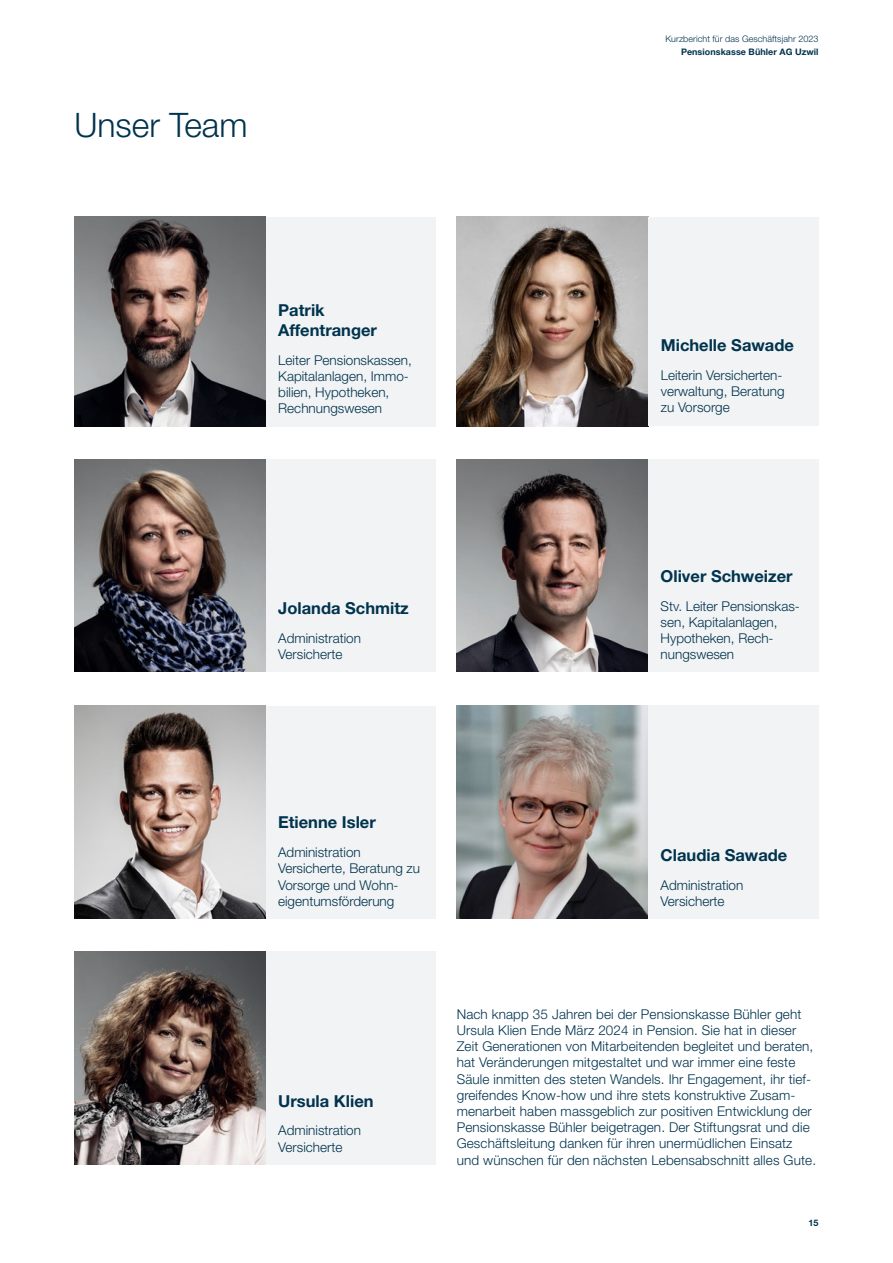
<style>
.page{position:relative;width:893px;height:1263px;background:#fff}
.page>*{position:absolute;margin:0;border:0;box-sizing:border-box;transform-origin:0 0}
.t1{font:300 33.75px "Helvetica Neue LT Std";color:#00334e}
.t2{font:700 16.5px/19.8px "Helvetica Neue LT Std";color:#00334e}
.t3{font:300 13.5px/16.2px "Helvetica Neue LT Std";letter-spacing:.01em;color:#00334e}
.t4{font:300 9px "Helvetica Neue LT Std";letter-spacing:.005em;color:#00334e}
.t5{font:700 9px "Helvetica Neue LT Std";letter-spacing:.005em;color:#00334e}
</style>
<div class="page">
<div style="left:266px;top:217px;width:170px;height:209px;background:#f2f3f4"></div>
<div style="left:648px;top:459px;width:171px;height:213px;background:#f2f3f4"></div>
<div style="left:266px;top:459px;width:170px;height:213px;background:#f2f3f4"></div>
<div style="left:648px;top:705px;width:171px;height:214px;background:#f2f3f4"></div>
<div style="left:265px;top:706px;width:171px;height:212px;background:#f2f3f4"></div>
<img style="left:74px;top:217px;width:192px;height:209px">
<img style="left:457px;top:706px;width:191px;height:213px">
<img style="left:457px;top:459px;width:191px;height:213px">
<img style="left:74px;top:706px;width:192px;height:212px">
<img style="left:74px;top:459px;width:192px;height:213px">
<img style="left:457px;top:217px;width:191px;height:209px">
<div style="left:648px;top:217px;width:171px;height:208px;background:#f2f3f4"></div>
<div style="left:266px;top:951px;width:170px;height:213px;background:#f2f3f4"></div>
<img style="left:74px;top:951px;width:192px;height:213px">
<h1 class="t1" style="left:74px;top:104px;width:175px">Unser Team</h1>
<p class="t4" style="left:665px;top:33px;width:155px">Kurzbericht für das Geschäftsjahr 2023</p>
<p class="t5" style="left:681px;top:47px;width:139px">Pensionskasse Bühler AG Uzwil</p>
<p class="t2" style="left:278px;top:300px;width:100px">Patrik<br>Affentranger</p>
<p class="t3" style="left:278px;top:352px;width:135px">Leiter Pensionskassen,<br>Kapitalanlagen, Immo&shy;bilien, Hypotheken,<br>Rechnungswesen</p>
<p class="t2" style="left:278px;top:598px;width:132px">Jolanda Schmitz</p>
<p class="t3" style="left:278px;top:630px;width:84px">Administration<br>Versicherte</p>
<p class="t2" style="left:661px;top:335px;width:135px">Michelle Sawade</p>
<p class="t3" style="left:661px;top:367px;width:125px">Leiterin Versicherten&shy;verwaltung, Beratung zu Vorsorge</p>
<p class="t2" style="left:661px;top:565px;width:133px">Oliver Schweizer</p>
<p class="t3" style="left:661px;top:597px;width:141px">Stv. Leiter Pensionskas&shy;sen, Kapitalanlagen,<br>Hypotheken, Rech&shy;nungswesen</p>
<p class="t2" style="left:278px;top:812px;width:99px">Etienne Isler</p>
<p class="t3" style="left:278px;top:844px;width:144px">Administration<br>Versicherte, Beratung zu<br>Vorsorge und Wohn&shy;eigentumsförderung</p>
<p class="t2" style="left:661px;top:845px;width:128px">Claudia Sawade</p>
<p class="t3" style="left:661px;top:877px;width:84px">Administration<br>Versicherte</p>
<p class="t2" style="left:278px;top:1090px;width:97px">Ursula Klien</p>
<p class="t3" style="left:278px;top:1122px;width:84px">Administration<br>Versicherte</p>
<p class="t3" style="left:457px;top:1005px;width:361px">Nach knapp 35 Jahren bei der Pensionskasse Bühler geht Ursula Klien Ende März 2024 in Pension. Sie hat in dieser Zeit Generationen von Mitarbeitenden begleitet und beraten, hat Veränderungen mitgestaltet und war immer eine feste Säule inmitten des steten Wandels. Ihr Engagement, ihr tief&shy;greifendes Know-how und ihre stets konstruktive Zusam&shy;menarbeit haben massgeblich zur positiven Entwicklung der Pensionskasse Bühler beigetragen. Der Stiftungsrat und die Geschäftsleitung danken für ihren unermüdlichen Einsatz und wünschen für den nächsten Lebensabschnitt alles Gute.</p>
<p class="t5" style="left:808px;top:1217px;width:12px">15</p>
</div>
